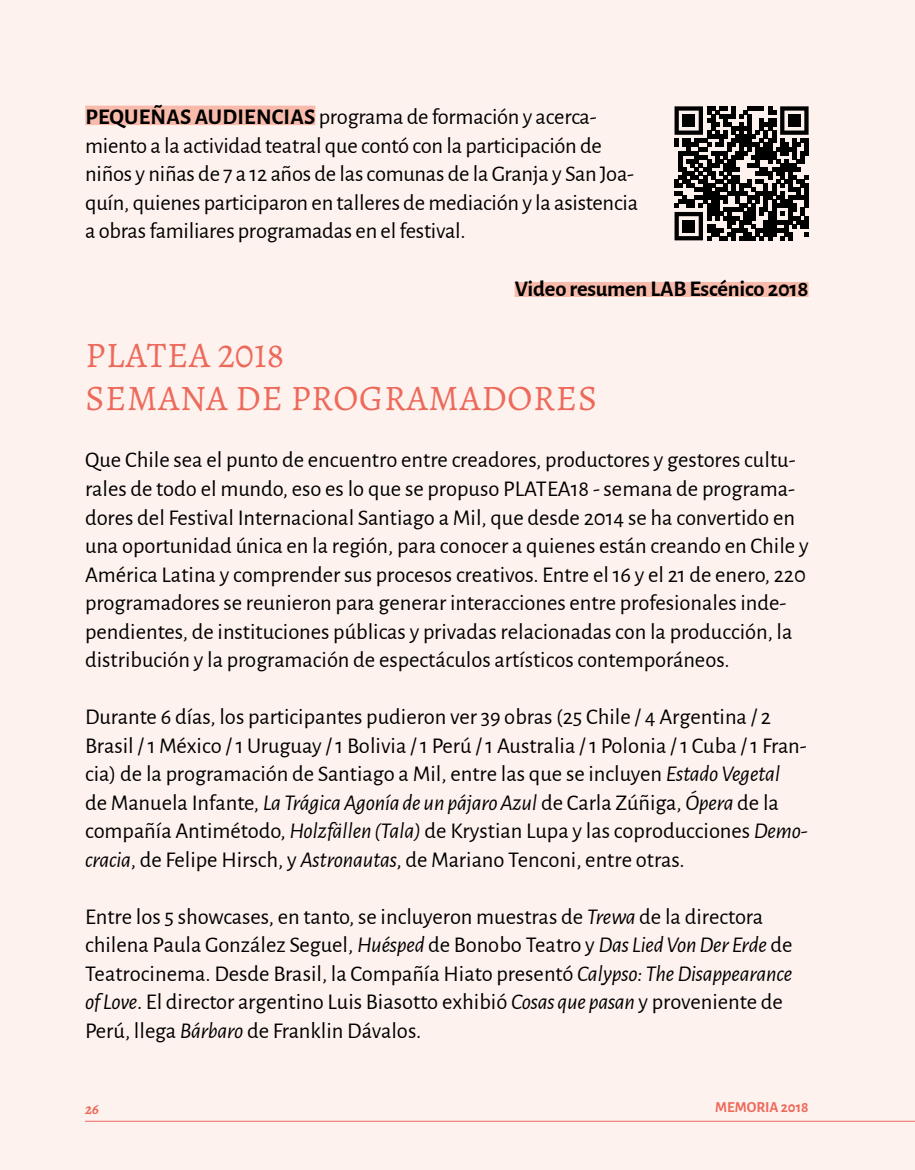
<style>
.page{position:relative;width:915px;height:1170px;background:#fff}
.page>*{position:absolute;margin:0;border:0;box-sizing:border-box;transform-origin:0 0}
.t1{font:36px/43.2px "Alegreya SC";letter-spacing:.02em;color:#ed6a5b}
.t2{font:22.5px/28.5px "Alegreya Sans";color:#000}
.t3{font:700 22.5px "Alegreya Sans";letter-spacing:-.01em;color:#000}
.t4{font:700 15px "Alegreya Sans SC";color:#ed6a5b}
.t5{font:italic 700 15px "Alegreya";color:#ed6a5b}
.s1{font-weight:700}
.s2{font-style:italic}
</style>
<div class="page">
<div style="left:0;top:0;width:914px;height:1169px;background:#fef2ef"></div>
<hr style="left:85px;top:1120px;width:829px;height:1px;background:#ed6a5b">
<div style="left:85px;top:106px;width:230px;height:19px;background:#f8bbab"></div>
<div style="left:514px;top:282px;width:294px;height:15px;background:#f8bbab"></div>
<svg style="left:674px;top:106px;width:134px;height:134px"></svg>
<div style="left:682px;top:114px;width:12px;height:13px;background:#000"></div>
<div style="left:788px;top:114px;width:12px;height:13px;background:#000"></div>
<div style="left:682px;top:220px;width:12px;height:12px;background:#000"></div>
<p class="t2" style="left:85px;top:102px;width:554px"><span class="s1">PEQUEÑAS AUDIENCIAS</span> programa de formación y acerca&shy;miento a la actividad teatral que contó con la participación de niños y niñas de 7 a 12 años de las comunas de la Granja y San Joa&shy;quín, quienes participaron en talleres de mediación y la asistencia a obras familiares programadas en el festival.</p>
<p class="t3" style="left:514px;top:271px;width:295px">Video resumen LAB Escénico 2018</p>
<h1 class="t1" style="left:85px;top:332px;width:513px">PLATEA 2018<br>SEMANA DE PROGRAMADORES</h1>
<p class="t2" style="left:85px;top:445px;width:724px">Que Chile sea el punto de encuentro entre creadores, productores y gestores cultu&shy;rales de todo el mundo, eso es lo que se propuso PLATEA18 - semana de programa&shy;dores del Festival Internacional Santiago a Mil, que desde 2014 se ha convertido en una oportunidad única en la región, para conocer a quienes están creando en Chile y América Latina y comprender sus procesos creativos. Entre el 16 y el 21 de enero, 220 programadores se reunieron para generar interacciones entre profesionales inde&shy;pendientes, de instituciones públicas y privadas relacionadas con la producción, la distribución y la programación de espectáculos artísticos contemporáneos.</p>
<p class="t2" style="left:85px;top:701px;width:724px">Durante 6 días, los participantes pudieron ver 39 obras (25 Chile / 4 Argentina / 2<br>Brasil / 1 México / 1 Uruguay / 1 Bolivia / 1 Perú / 1 Australia / 1 Polonia / 1 Cuba / 1 Fran&shy;cia) de la programación de Santiago a Mil, entre las que se incluyen <span class="s2">Estado Vegetal </span>de Manuela Infante, <span class="s2">La Trágica Agonía de un pájaro Azul</span> de Carla Zúñiga, <span class="s2">Ópera</span> de la compañía Antimétodo, <span class="s2">Holzfällen (Tala)</span> de Krystian Lupa y las coproducciones <span class="s2">Demo&shy;cracia</span>, de Felipe Hirsch, y <span class="s2">Astronautas</span>, de Mariano Tenconi, entre otras.</p>
<p class="t2" style="left:85px;top:901px;width:708px">Entre los 5 showcases, en tanto, se incluyeron muestras de <span class="s2">Trewa</span> de la directora chilena Paula González Seguel, <span class="s2">Huésped</span> de Bonobo Teatro y <span class="s2">Das Lied Von Der Erde</span> de Teatrocinema. Desde Brasil, la Compañía Hiato presentó <span class="s2">Calypso: The Disappearance of Love</span>. El director argentino Luis Biasotto exhibió <span class="s2">Cosas que pasan</span> y proveniente de Perú, llega <span class="s2">Bárbaro</span> de Franklin Dávalos.</p>
<p class="t5" style="left:85px;top:1097px;width:15px">26</p>
<p class="t4" style="left:715px;top:1096px;width:95px">MEMORIA 2018</p>
</div>
